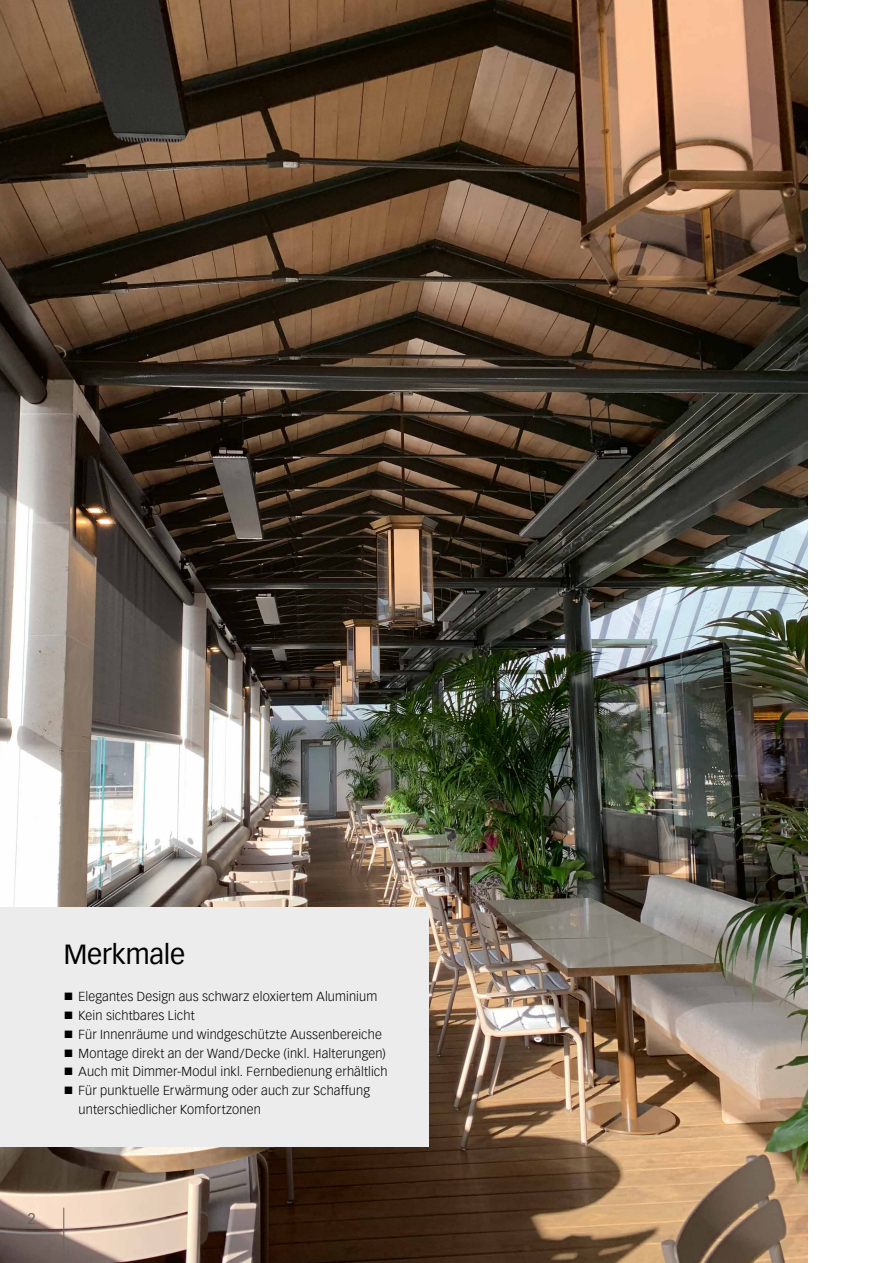
<style>
.page{position:relative;width:893px;height:1263px;background:#fff}
.page>*{position:absolute;margin:0;border:0;box-sizing:border-box;transform-origin:0 0}
.t1{font:27px "Vectora LT Pro";letter-spacing:-.01em;color:#000}
.t2{font:15px "Vectora LT Pro";color:#626463}
.t3{font:300 12.75px/18.8px "Vectora LT Pro";letter-spacing:.01em;color:#000}
</style>
<div class="page">
<img style="left:0;top:0;width:808px;height:1263px">
<div style="left:0;top:908px;width:429px;height:239px;background:#ececec"></div>
<hr style="left:63px;top:1208px;width:1px;height:55px;background:#626463">
<h1 class="t1" style="left:64px;top:938px;width:123px">Merkmale</h1>
<p class="t3" style="left:79px;top:987px;width:310px">Elegantes Design aus schwarz eloxiertem Aluminium Kein sichtbares Licht<br>Für Innenräume und windgeschützte Aussenbereiche Montage direkt an der Wand/Decke (inkl. Halterungen)<br>Auch mit Dimmer-Modul inkl. Fernbedienung erhältlich Für punktuelle Erwärmung oder auch zur Schaffung unterschiedlicher Komfortzonen</p>
<p class="t2" style="left:27px;top:1210px;width:10px">2</p>
</div>
